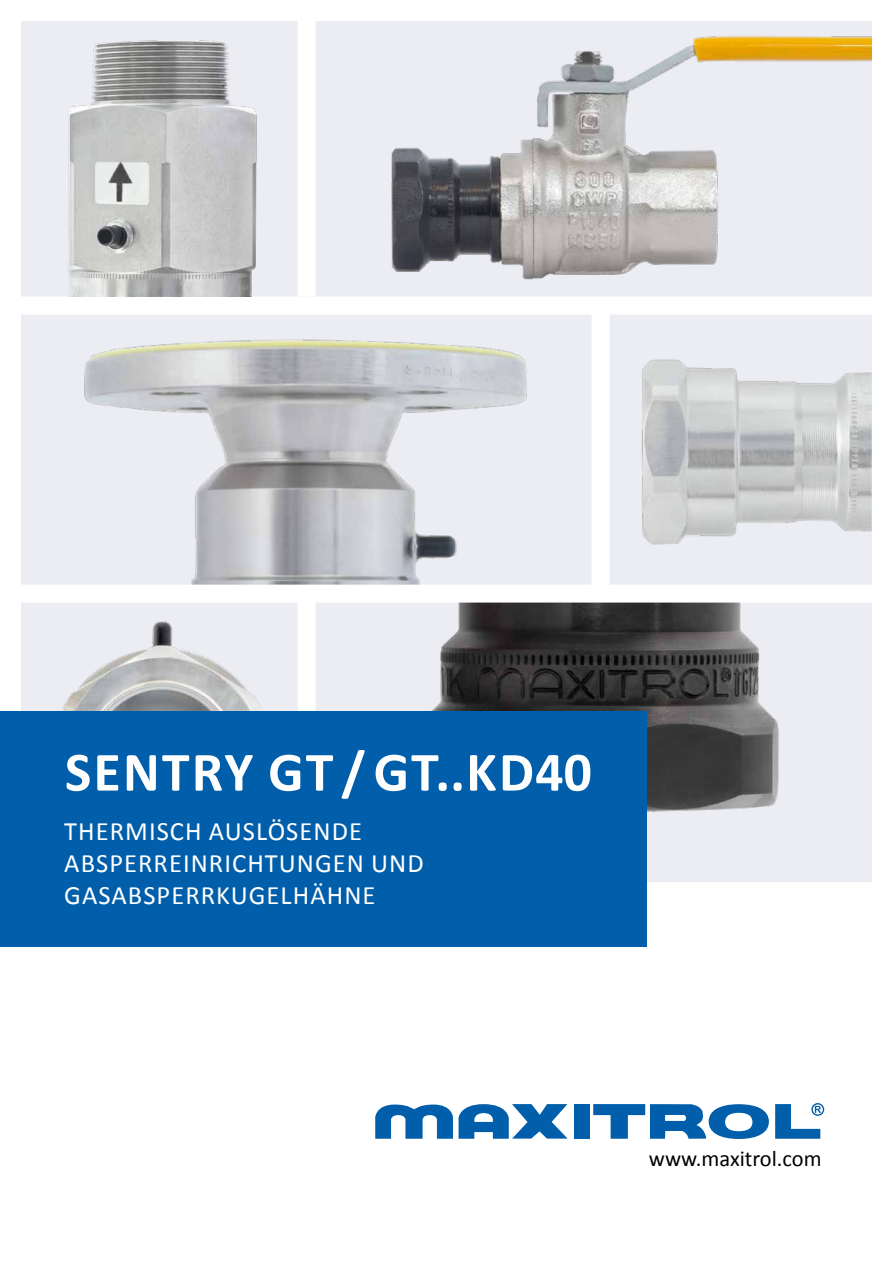
<style>
.page{position:relative;width:893px;height:1263px;background:#fff}
.page>*{position:absolute;margin:0;border:0;box-sizing:border-box;transform-origin:0 0}
.t1{font:700 55.95px "Calibri";letter-spacing:.035em;color:#fff}
.t2{font:26.55px/31.8px "Calibri";letter-spacing:.04em;color:#fff}
.t3{font:22.5px "Calibri";color:#000}
</style>
<div class="page">
<div style="left:21px;top:594px;width:851px;height:288px;background:#ebedf3"></div>
<img style="left:431px;top:603px;width:348px;height:208px">
<img style="left:62px;top:621px;width:200px;height:90px">
<div style="left:297px;top:585px;width:18px;height:288px;background:#fff"></div>
<div style="left:600px;top:306px;width:272px;height:288px;background:#ebedf3"></div>
<div style="left:21px;top:21px;width:294px;height:285px;background:#ebedf3"></div>
<div style="left:21px;top:306px;width:579px;height:288px;background:#ebedf3"></div>
<div style="left:315px;top:21px;width:557px;height:276px;background:#ebedf3"></div>
<div style="left:592px;top:306px;width:18px;height:288px;background:#fff"></div>
<div style="left:0;top:297px;width:893px;height:18px;background:#fff"></div>
<div style="left:0;top:585px;width:893px;height:18px;background:#fff"></div>
<div style="left:297px;top:9px;width:18px;height:288px;background:#fff"></div>
<div style="left:574px;top:1104px;width:16px;height:35px;background:#005eaa"></div>
<svg style="left:375px;top:1104px;width:78px;height:35px"></svg>
<svg style="left:459px;top:1104px;width:109px;height:35px"></svg>
<svg style="left:593px;top:1104px;width:176px;height:35px"></svg>
<svg style="left:775px;top:1103px;width:49px;height:36px"></svg>
<div style="left:0;top:711px;width:646px;height:235px;background:#005eaa"></div>
<img style="left:391px;top:36px;width:481px;height:244px">
<img style="left:84px;top:339px;width:443px;height:246px">
<img style="left:641px;top:359px;width:231px;height:186px">
<img style="left:68px;top:40px;width:189px;height:257px">
<h1 class="t1" style="left:65px;top:732px;width:528px">SENTRY GT / GT..KD40</h1>
<p class="t2" style="left:64px;top:814px;width:361px">THERMISCH AUSLÖSENDE<br>ABSPERREINRICHTUNGEN UND<br>GASABSPERRKUGELHÄHNE</p>
<p class="t3" style="left:649px;top:1143px;width:174px">www.maxitrol.com</p>
</div>
